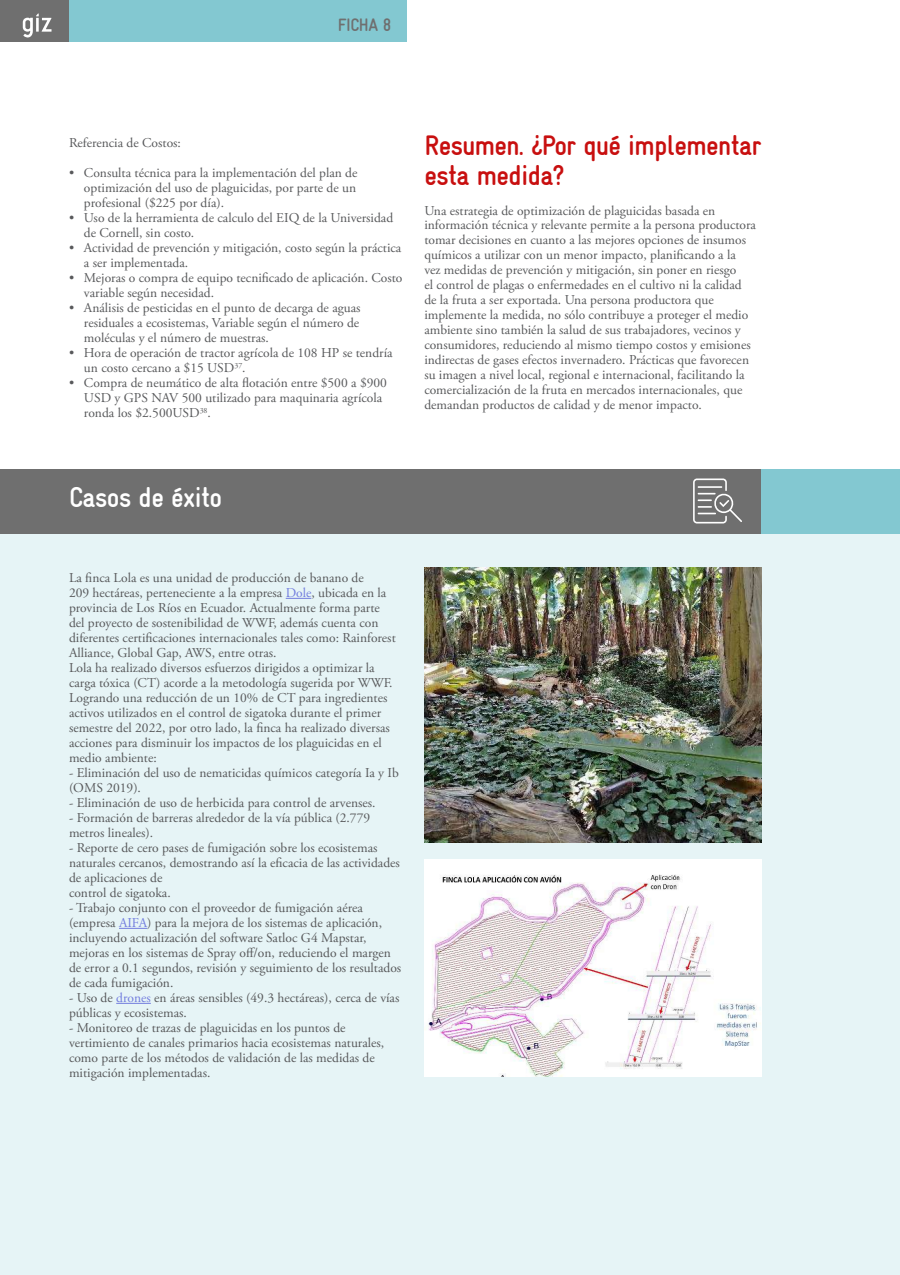
<style>
.page{position:relative;width:900px;height:1275px;background:#fff}
.page>*{position:absolute;margin:0;border:0;box-sizing:border-box;transform-origin:0 0}
.t1{font:700 condensed 28.5px/30px "GIZ Gravur TT";letter-spacing:-.02em;color:#c80f0f}
.t2{font:700 condensed 28.5px "GIZ Gravur TT";letter-spacing:-.02em;color:#fff}
.t3{font:700 condensed 18px "GIZ Gravur TT";letter-spacing:-.02em;color:#6f6f6f}
.t4{font:13.5px/15px "Adobe Garamond Pro";color:#58595b}
.s1{color:#727dde}
</style>
<div class="page">
<div style="left:0;top:0;width:337px;height:42px;background:#6f6f6f"></div>
<div style="left:69px;top:0;width:337px;height:42px;background:#83c8d1"></div>
<svg style="left:23px;top:13px;width:29px;height:25px"></svg>
<div style="left:0;top:472px;width:900px;height:803px;background:#e6f4f6"></div>
<div style="left:0;top:470px;width:762px;height:64px;background:#6f6f6f"></div>
<div style="left:761px;top:470px;width:139px;height:64px;background:#83c8d1"></div>
<svg style="left:693px;top:479px;width:49px;height:45px"></svg>
<svg style="left:286px;top:598px;width:25px;height:1px"></svg>
<svg style="left:119px;top:928px;width:28px;height:1px"></svg>
<hr style="left:116px;top:1003px;width:35px;height:1px;background:#727dde">
<img style="left:424px;top:567px;width:338px;height:275px">
<img style="left:424px;top:860px;width:338px;height:217px">
<h2 class="t3" style="left:338px;top:15px;width:55px">FICHA 8</h2>
<p class="t4" style="left:69px;top:136px;width:113px">Referencia de Costos:</p>
<p class="t4" style="left:84px;top:166px;width:275px;text-align:justify;text-indent:-15px">• Consulta técnica para la implementación del plan de optimización del uso de plaguicidas, por parte de un profesional ($225 por día).</p>
<p class="t4" style="left:84px;top:211px;width:311px;text-indent:-15px">• Uso de la herramienta de calculo del EIQ de la Universidad de Cornell, sin costo.</p>
<p class="t4" style="left:84px;top:241px;width:319px;text-indent:-15px">• Actividad de prevención y mitigación, costo según la práctica a ser implementada.</p>
<p class="t4" style="left:84px;top:271px;width:320px;text-indent:-15px">• Mejoras o compra de equipo tecnificado de aplicación. Costo variable según necesidad.</p>
<p class="t4" style="left:84px;top:301px;width:278px;text-align:justify;text-indent:-15px">• Análisis de pesticidas en el punto de decarga de aguas residuales a ecosistemas, Variable según el número de moléculas y el número de muestras.</p>
<p class="t4" style="left:84px;top:346px;width:310px;text-indent:-15px">• Hora de operación de tractor agrícola de 108 HP se tendría un costo cercano a $15 USD<sup>37</sup>.</p>
<p class="t4" style="left:84px;top:376px;width:305px;text-indent:-15px">• Compra de neumático de alta flotación entre $500 a $900<br>USD y GPS NAV 500 utilizado para maquinaria agrícola ronda los $2.500USD<sup>38</sup>.</p>
<h1 class="t1" style="left:424px;top:130px;width:339px">Resumen. ¿Por qué implementar esta medida?</h1>
<p class="t4" style="left:424px;top:203px;width:333px">Una estrategia de optimización de plaguicidas basada en información técnica y relevante permite a la persona productora tomar decisiones en cuanto a las mejores opciones de insumos químicos a utilizar con un menor impacto, planificando a la<br>vez medidas de prevención y mitigación, sin poner en riesgo<br>el control de plagas o enfermedades en el cultivo ni la calidad de la fruta a ser exportada. Una persona productora que implemente la medida, no sólo contribuye a proteger el medio ambiente sino también la salud de sus trabajadores, vecinos y consumidores, reduciendo al mismo tiempo costos y emisiones indirectas de gases efectos invernadero. Prácticas que favorecen su imagen a nivel local, regional e internacional, facilitando la comercialización de la fruta en mercados internacionales, que demandan productos de calidad y de menor impacto.</p>
<h1 class="t2" style="left:69px;top:482px;width:155px">Casos de éxito</h1>
<p class="t4" style="left:69px;top:571px;width:328px">La finca Lola es una unidad de producción de banano de<br>209 hectáreas, perteneciente a la empresa <span class="s1">Dole</span>, ubicada en la provincia de Los Ríos en Ecuador. Actualmente forma parte del proyecto de sostenibilidad de WWF, además cuenta con diferentes certificaciones internacionales tales como: Rainforest Alliance, Global Gap, AWS, entre otras.<br>Lola ha realizado diversos esfuerzos dirigidos a optimizar la carga tóxica (CT) acorde a la metodología sugerida por WWF.<br>Logrando una reducción de un 10% de CT para ingredientes activos utilizados en el control de sigatoka durante el primer semestre del 2022, por otro lado, la finca ha realizado diversas acciones para disminuir los impactos de los plaguicidas en el medio ambiente:</p>
<p class="t4" style="left:69px;top:766px;width:331px">- Eliminación del uso de nematicidas químicos categoría Ia y Ib (OMS 2019).</p>
<p class="t4" style="left:69px;top:796px;width:308px">- Eliminación de uso de herbicida para control de arvenses.</p>
<p class="t4" style="left:69px;top:811px;width:303px">- Formación de barreras alrededor de la vía pública (2.779 metros lineales).</p>
<p class="t4" style="left:69px;top:841px;width:333px">- Reporte de cero pases de fumigación sobre los ecosistemas naturales cercanos, demostrando así la eficacia de las actividades de aplicaciones de<br>control de sigatoka.</p>
<p class="t4" style="left:69px;top:901px;width:334px">- Trabajo conjunto con el proveedor de fumigación aérea (empresa <span class="s1">AIFA</span>) para la mejora de los sistemas de aplicación, incluyendo actualización del software Satloc G4 Mapstar, mejoras en los sistemas de Spray off/on, reduciendo el margen de error a 0.1 segundos, revisión y seguimiento de los resultados de cada fumigación.</p>
<p class="t4" style="left:69px;top:991px;width:332px">- Uso de <span class="s1">drones</span> en áreas sensibles (49.3 hectáreas), cerca de vías públicas y ecosistemas.</p>
<p class="t4" style="left:69px;top:1021px;width:317px">- Monitoreo de trazas de plaguicidas en los puntos de vertimiento de canales primarios hacia ecosistemas naturales, como parte de los métodos de validación de las medidas de mitigación implementadas.</p>
</div>
